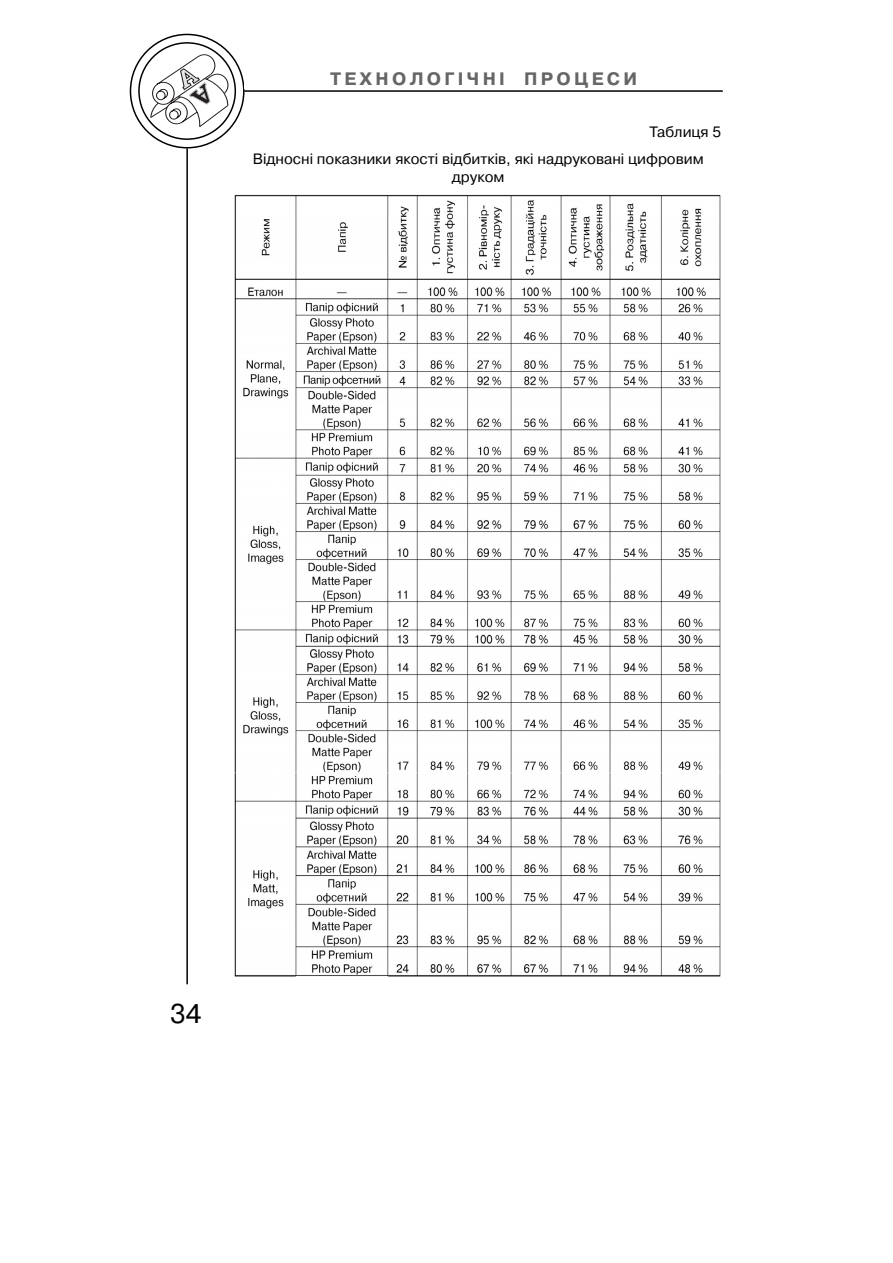
<style>
.page{position:relative;width:893px;height:1263px;background:#fff}
.page>*{position:absolute;margin:0;border:0;box-sizing:border-box;transform-origin:0 0}
.t1{font:27px "Pragmatica C";color:#000}
.t2{font:700 18px "Pragmatica C";letter-spacing:.18em;color:#666}
.t3{font:15px/26.5px "Pragmatica C";color:#000}
</style>
<div class="page">
<hr style="left:244px;top:90px;width:479px;height:2px;background:#000">
<hr style="left:186px;top:148px;width:2px;height:836px;background:#000">
<img style="left:234px;top:195px;width:487px;height:782px">
<svg style="left:130px;top:34px;width:115px;height:115px"></svg>
<p class="t2" style="left:330px;top:72px;width:309px">ТЕХНОЛОГІЧНІ ПРОЦЕСИ</p>
<p class="t3" style="left:253px;top:121px;width:470px;text-indent:397px">Таблиця 5<br>Відносні показники якості відбитків, які надруковані цифровим</p>
<p class="t3" style="left:452px;top:165px;width:54px">друком</p>
<h1 class="t1" style="left:170px;top:1004px;width:33px">34</h1>
</div>
